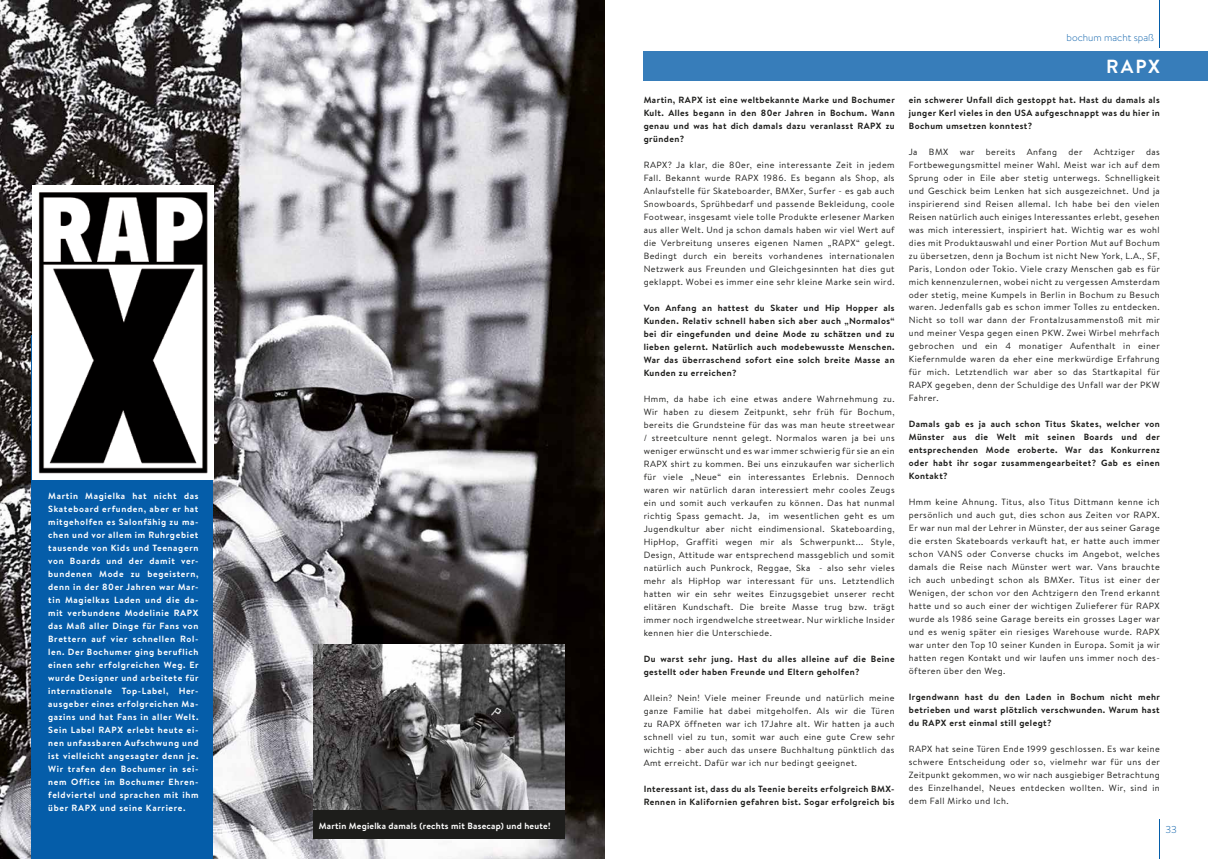
<style>
.page{position:relative;width:1208px;height:859px;background:#fff}
.page>*{position:absolute;margin:0;border:0;box-sizing:border-box;transform-origin:0 0}
.t1{font:700 19px "Brandon Text";color:#fff}
.t2{font:300 10px "Brandon Text";color:#055da9}
.t3{font:9px/13px "Brandon Text";letter-spacing:.05em;color:#1d1d1b;text-align:justify}
.t4{font:700 9px/13px "Brandon Text";letter-spacing:.05em;color:#1d1d1b;text-align:justify}
.t5{font:700 9px/13px "Brandon Text";letter-spacing:.065em;color:#fff;text-align:justify}
.t6{font:700 9px "Brandon Text";letter-spacing:.025em;color:#fff}
</style>
<div class="page">
<img style="left:0;top:0;width:604px;height:859px">
<div style="left:31px;top:336px;width:182px;height:523px;background:#055da9"></div>
<img style="left:314px;top:645px;width:250px;height:165px">
<img style="left:32px;top:185px;width:182px;height:295px">
<div style="left:643px;top:52px;width:565px;height:29px;background:#377dba"></div>
<div style="left:313px;top:810px;width:252px;height:28px;background:#1d1d1b"></div>
<hr style="left:1159px;top:819px;width:1px;height:40px;background:#055da9">
<hr style="left:1159px;top:0;width:1px;height:48px;background:#055da9">
<p class="t5" style="left:48px;top:489px;width:152px">Martin Magielka hat nicht das Skateboard erfunden, aber er hat mitgeholfen es Salonfähig zu ma&shy;chen und vor allem im Ruhrgebiet tausende von Kids und Teenagern von Boards und der damit ver&shy;bundenen Mode zu begeistern, denn in der 80er Jahren war Mar&shy;tin Magielkas Laden und die da&shy;mit verbundene Modelinie RAPX das Maß aller Dinge für Fans von Brettern auf vier schnellen Rol&shy;len. Der Bochumer ging beruflich einen sehr erfolgreichen Weg. Er wurde Designer und arbeitete für internationale Top-Label, Her&shy;ausgeber eines erfolgreichen Ma&shy;gazins und hat Fans in aller Welt.<br>Sein Label RAPX erlebt heute ei&shy;nen unfassbaren Aufschwung und ist vielleicht angesagter denn je.<br>Wir trafen den Bochumer in sei&shy;nem Office im Bochumer Ehren&shy;feldviertel und sprachen mit ihm über RAPX und seine Karriere.</p>
<p class="t6" style="left:319px;top:820px;width:233px">Martin Megielka damals (rechts mit Basecap) und heute!</p>
<p class="t4" style="left:643px;top:93px;width:253px">Martin, RAPX ist eine weltbekannte Marke und Bochumer Kult. Alles begann in den 80er Jahren in Bochum. Wann genau und was hat dich damals dazu veranlasst RAPX zu gründen?</p>
<p class="t3" style="left:643px;top:158px;width:252px">RAPX? Ja klar, die 80er, eine interessante Zeit in jedem Fall. Bekannt wurde RAPX 1986. Es begann als Shop, als Anlaufstelle für Skateboarder, BMXer, Surfer - es gab auch Snowboards, Sprühbedarf und passende Bekleidung, coole Footwear, insgesamt viele tolle Produkte erlesener Marken aus aller Welt. Und ja schon damals haben wir viel Wert auf die Verbreitung unseres eigenen Namen „RAPX“ gelegt.<br>Bedingt durch ein bereits vorhandenes internationalen Netzwerk aus Freunden und Gleichgesinnten hat dies gut geklappt. Wobei es immer eine sehr kleine Marke sein wird.</p>
<p class="t4" style="left:643px;top:301px;width:252px">Von Anfang an hattest du Skater und Hip Hopper als Kunden. Relativ schnell haben sich aber auch „Normalos“ bei dir eingefunden und deine Mode zu schätzen und zu lieben gelernt. Natürlich auch modebewusste Menschen.<br>War das überraschend sofort eine solch breite Masse an Kunden zu erreichen?</p>
<p class="t3" style="left:643px;top:392px;width:253px">Hmm, da habe ich eine etwas andere Wahrnehmung zu.<br>Wir haben zu diesem Zeitpunkt, sehr früh für Bochum, bereits die Grundsteine für das was man heute streetwear / streetculture nennt gelegt. Normalos waren ja bei uns weniger erwünscht und es war immer schwierig für sie an ein RAPX shirt zu kommen. Bei uns einzukaufen war sicherlich für viele „Neue“ ein interessantes Erlebnis. Dennoch waren wir natürlich daran interessiert mehr cooles Zeugs ein und somit auch verkaufen zu können. Das hat nunmal richtig Spass gemacht. Ja, im wesentlichen geht es um Jugendkultur aber nicht eindimensional. Skateboarding, HipHop, Graffiti wegen mir als Schwerpunkt... Style, Design, Attitude war entsprechend massgeblich und somit natürlich auch Punkrock, Reggae, Ska - also sehr vieles mehr als HipHop war interessant für uns. Letztendlich hatten wir ein sehr weites Einzugsgebiet unserer recht elitären Kundschaft. Die breite Masse trug bzw. trägt immer noch irgendwelche streetwear. Nur wirkliche Insider kennen hier die Unterschiede.</p>
<p class="t4" style="left:643px;top:652px;width:252px">Du warst sehr jung. Hast du alles alleine auf die Beine gestellt oder haben Freunde und Eltern geholfen?</p>
<p class="t3" style="left:643px;top:691px;width:253px">Allein? Nein! Viele meiner Freunde und natürlich meine ganze Familie hat dabei mitgeholfen. Als wir die Türen zu RAPX öffneten war ich 17Jahre alt. Wir hatten ja auch schnell viel zu tun, somit war auch eine gute Crew sehr wichtig - aber auch das unsere Buchhaltung pünktlich das Amt erreicht. Dafür war ich nur bedingt geeignet.</p>
<p class="t4" style="left:643px;top:782px;width:252px">Interessant ist, dass du als Teenie bereits erfolgreich BMX-<br>Rennen in Kalifornien gefahren bist. Sogar erfolgreich bis</p>
<p class="t2" style="left:1066px;top:30px;width:89px">bochum macht spaß</p>
<h1 class="t1" style="left:1106px;top:53px;width:55px">RAPX</h1>
<p class="t4" style="left:909px;top:93px;width:252px">ein schwerer Unfall dich gestoppt hat. Hast du damals als junger Kerl vieles in den USA aufgeschnappt was du hier in Bochum umsetzen konntest?</p>
<p class="t3" style="left:909px;top:145px;width:10px">Ja</p>
<p class="t3" style="left:929px;top:145px;width:21px">BMX</p>
<p class="t3" style="left:959px;top:145px;width:57px">war bereits</p>
<p class="t3" style="left:1026px;top:145px;width:32px">Anfang</p>
<p class="t3" style="left:909px;top:145px;width:253px;text-indent:160px">der Achtziger das Fortbewegungsmittel meiner Wahl. Meist war ich auf dem Sprung oder in Eile aber stetig unterwegs. Schnelligkeit und Geschick beim Lenken hat sich ausgezeichnet. Und ja inspirierend sind Reisen allemal. Ich habe bei den vielen Reisen natürlich auch einiges Interessantes erlebt, gesehen was mich interessiert, inspiriert hat. Wichtig war es wohl dies mit Produktauswahl und einer Portion Mut auf Bochum zu übersetzen, denn ja Bochum ist nicht New York, L.A., SF, Paris, London oder Tokio. Viele crazy Menschen gab es für mich kennenzulernen, wobei nicht zu vergessen Amsterdam oder stetig, meine Kumpels in Berlin in Bochum zu Besuch waren. Jedenfalls gab es schon immer Tolles zu entdecken.<br>Nicht so toll war dann der Frontalzusammenstoß mit mir und meiner Vespa gegen einen PKW. Zwei Wirbel mehrfach gebrochen und ein 4 monatiger Aufenthalt in einer Kiefernmulde waren da eher eine merkwürdige Erfahrung für mich. Letztendlich war aber so das Startkapital für RAPX gegeben, denn der Schuldige des Unfall war der PKW Fahrer.</p>
<p class="t4" style="left:909px;top:418px;width:253px">Damals gab es ja auch schon Titus Skates, welcher von Münster aus die Welt mit seinen Boards und der entsprechenden Mode eroberte. War das Konkurrenz oder habt ihr sogar zusammengearbeitet? Gab es einen Kontakt?</p>
<p class="t3" style="left:909px;top:495px;width:253px">Hmm keine Ahnung. Titus, also Titus Dittmann kenne ich persönlich und auch gut, dies schon aus Zeiten vor RAPX.<br>Er war nun mal der Lehrer in Münster, der aus seiner Garage die ersten Skateboards verkauft hat, er hatte auch immer schon VANS oder Converse chucks im Angebot, welches damals die Reise nach Münster wert war. Vans brauchte ich auch unbedingt schon als BMXer. Titus ist einer der Wenigen, der schon vor den Achtzigern den Trend erkannt hatte und so auch einer der wichtigen Zulieferer für RAPX wurde als 1986 seine Garage bereits ein grosses Lager war und es wenig später ein riesiges Warehouse wurde. RAPX war unter den Top 10 seiner Kunden in Europa. Somit ja wir hatten regen Kontakt und wir laufen uns immer noch des&shy;öfteren über den Weg.</p>
<p class="t4" style="left:909px;top:691px;width:253px">Irgendwann hast du den Laden in Bochum nicht mehr betrieben und warst plötzlich verschwunden. Warum hast du RAPX erst einmal still gelegt?</p>
<p class="t3" style="left:909px;top:742px;width:253px">RAPX hat seine Türen Ende 1999 geschlossen. Es war keine schwere Entscheidung oder so, vielmehr war für uns der Zeitpunkt gekommen, wo wir nach ausgiebiger Betrachtung des Einzelhandel, Neues entdecken wollten. Wir, sind in dem Fall Mirko und Ich.</p>
<p class="t2" style="left:1165px;top:822px;width:13px">33</p>
</div>
